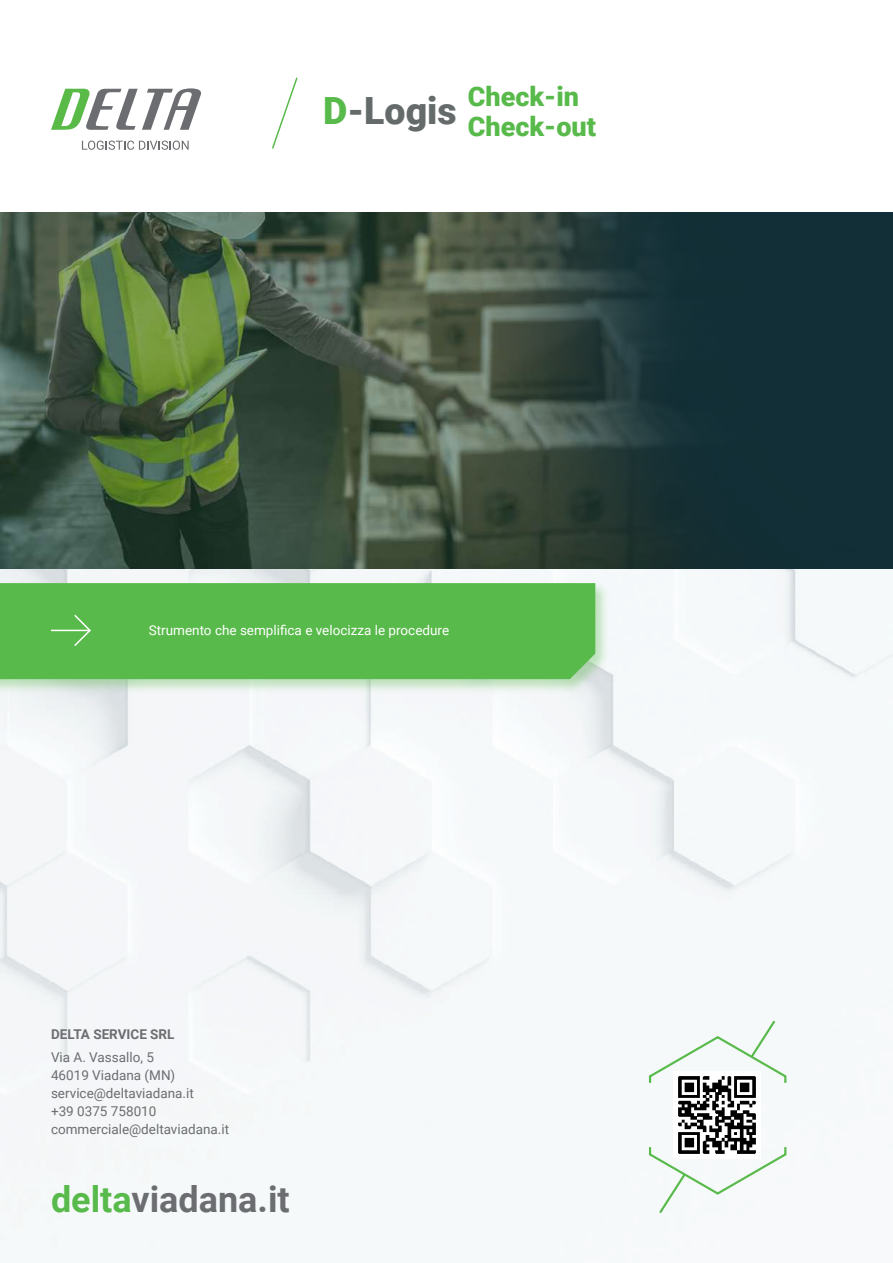
<style>
.page{position:relative;width:893px;height:1263px;background:#fff}
.page>*{position:absolute;margin:0;border:0;box-sizing:border-box;transform-origin:0 0}
.t1{font:900 37.5px "Roboto";color:#656a6a}
.t2{font:700 36px "Roboto";color:#6c6d70}
.t3{font:900 27px/30px "Roboto";color:#58ba4a}
.t4{font:13.5px/18px "Roboto";color:#6c6d70}
.t5{font:13.5px "Roboto";color:#fff}
.t6{font:700 13.5px "Roboto";color:#6c6d70}
.s1{color:#58ba4a}
</style>
<div class="page">
<div style="left:0;top:569px;width:893px;height:644px;background:#f5f9fa"></div>
<svg style="left:648px;top:1018px;width:139px;height:196px"></svg>
<svg style="left:272px;top:77px;width:26px;height:72px"></svg>
<div style="left:0;top:581px;width:609px;height:112px;background:#58ba49;opacity:.35"></div>
<div style="left:0;top:583px;width:595px;height:96px;background:#58ba4a"></div>
<svg style="left:73px;top:613px;width:19px;height:35px"></svg>
<hr style="left:51px;top:630px;width:39px;height:1px;background:#fff">
<svg style="left:82px;top:141px;width:107px;height:9px"></svg>
<svg style="left:51px;top:88px;width:150px;height:42px"></svg>
<img style="left:0;top:213px;width:893px;height:356px">
<img style="left:674px;top:1071px;width:87px;height:87px">
<h1 class="t1" style="left:323px;top:84px;width:135px"><span class="s1">D</span>-Logis</h1>
<h3 class="t3" style="left:468px;top:80px;width:130px">Check-in<br>Check-out</h3>
<p class="t5" style="left:149px;top:621px;width:302px">Strumento che semplifica e velocizza le procedure</p>
<p class="t6" style="left:51px;top:1025px;width:125px">DELTA SERVICE SRL</p>
<p class="t4" style="left:51px;top:1047px;width:180px">Via A. Vassallo, 5<br>46019 Viadana (MN) service@deltaviadana.it<br>+39 0375 758010 commerciale@deltaviadana.it</p>
<h2 class="t2" style="left:51px;top:1174px;width:240px"><span class="s1">delta</span>viadana.it</h2>
</div>
